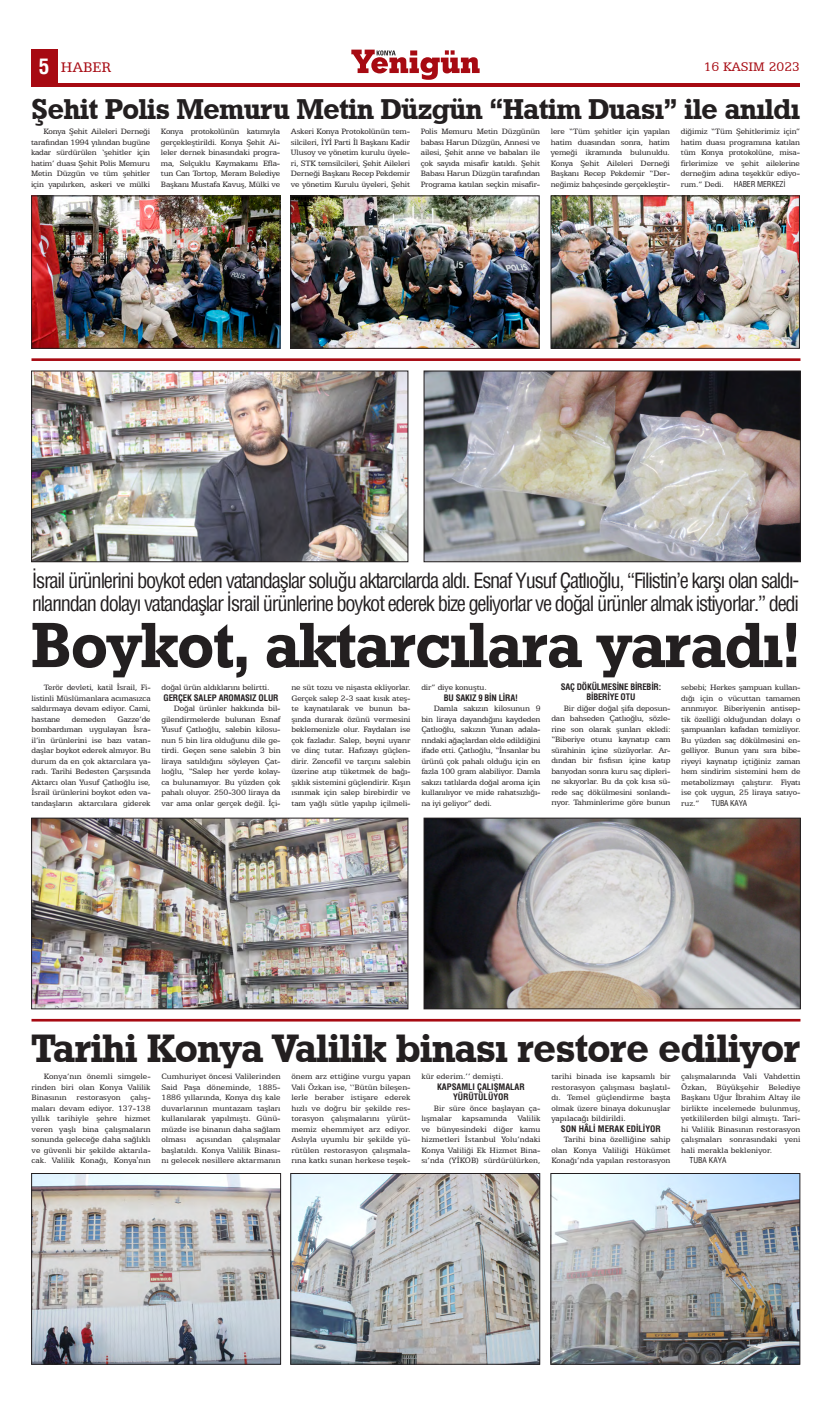
<style>
.page{position:relative;width:831px;height:1414px;background:#fff}
.page>*{position:absolute;margin:0;border:0;box-sizing:border-box;transform-origin:0 0}
.ana{font:63.61px "Geometric Slab 712 BT Bold A";letter-spacing:-.01em;color:#231f20}
.ana-2{font:39.9px "Geometric Slab 712 BT Bold A";letter-spacing:-.01em;color:#231f20}
.ana-3{font:28.88px "Geometric Slab 712 BT Bold A";letter-spacing:-.01em;color:#231f20}
.t1{font:700 condensed 21px "Helvetica";color:#fff}
.üst_ana_baslık{font:condensed 20.47px/23px "Helvetica";letter-spacing:-.06em;color:#231f20}
.t2{font:15.75px "Egyptian 505 BT";color:#a70a12}
.t3{font:14px "Egyptian 505 BT";color:#a70a12}
.metin{font:8.75px/10.5px "Egyptian 505 BT";letter-spacing:-.015em;color:#231f20;text-align:justify}
.ara_bas{font:700 condensed 8.75px "Helvetica";letter-spacing:-.015em;color:#231f20}
.metin-2{font:condensed 7.88px "Helvetica";letter-spacing:-.02em;color:#231f20}
.metin-3{font:condensed 7.88px "Helvetica";color:#231f20}
.s1{font-family:"Egyptian 505 BT";font-stretch:normal;font-size:8.75px}
</style>
<div class="page">
<div style="left:31px;top:50px;width:26px;height:35px;background:#a70a12"></div>
<hr style="left:31px;top:83px;width:769px;height:4px;background:#a70a12">
<svg style="left:351px;top:50px;width:129px;height:30px"></svg>
<img style="left:33px;top:198px;width:245px;height:148px">
<div style="left:31px;top:196px;width:249px;height:152px;border:1px solid #231f20"></div>
<img style="left:33px;top:373px;width:373px;height:187px">
<div style="left:31px;top:371px;width:377px;height:191px;border:1px solid #231f20"></div>
<img style="left:33px;top:820px;width:373px;height:187px">
<div style="left:31px;top:818px;width:377px;height:191px;border:1px solid #231f20"></div>
<img style="left:33px;top:1175px;width:246px;height:187px">
<div style="left:31px;top:1173px;width:250px;height:191px;border:1px solid #231f20"></div>
<img style="left:293px;top:1175px;width:245px;height:187px">
<div style="left:291px;top:1173px;width:249px;height:191px;border:1px solid #231f20"></div>
<img style="left:553px;top:1175px;width:245px;height:187px">
<div style="left:551px;top:1173px;width:249px;height:191px;border:1px solid #231f20"></div>
<img style="left:293px;top:198px;width:244px;height:148px">
<div style="left:291px;top:196px;width:248px;height:152px;border:1px solid #231f20"></div>
<img style="left:426px;top:373px;width:372px;height:187px">
<div style="left:424px;top:371px;width:376px;height:191px;border:1px solid #231f20"></div>
<img style="left:426px;top:820px;width:372px;height:187px">
<div style="left:424px;top:818px;width:376px;height:191px;border:1px solid #231f20"></div>
<img style="left:553px;top:198px;width:244px;height:148px">
<div style="left:551px;top:196px;width:248px;height:152px;border:1px solid #231f20"></div>
<hr style="left:31px;top:358px;width:769px;height:3px;background:#a70a12">
<hr style="left:31px;top:1019px;width:769px;height:2px;background:#a70a12">
<p class="t1" style="left:39px;top:53px;width:12px">5</p>
<p class="t2" style="left:61px;top:58px;width:52px">HABER</p>
<p class="t3" style="left:704px;top:59px;width:98px">16 KASIM 2023</p>
<p class="ana-3" style="left:31px;top:91px;width:770px">Şehit Polis Memuru Metin Düzgün “Hatim Duası” ile anıldı</p>
<p class="metin" style="left:31px;top:126px;width:121px;text-indent:12px">Konya Şehit Aileleri Derneği tarafından 1994 yılından bugüne kadar sürdürülen ‘şehitler için hatim’ duası Şehit Polis Memuru Metin Düzgün ve tüm şehitler için yapılırken, askeri ve mülki</p>
<p class="metin" style="left:161px;top:126px;width:121px">Konya protokolünün katımıyla gerçekleştirildi. Konya Şehit Ai&shy;leler dernek binasındaki progra&shy;ma, Selçuklu Kaymakamı Efla&shy;tun Can Tortop, Meram Belediye Başkanı Mustafa Kavuş, Mülki ve</p>
<p class="metin" style="left:291px;top:126px;width:121px">Askeri Konya Protokolünün tem&shy;silcileri, İYİ Parti İl Başkanı Kadir Ulusoy ve yönetim kurulu üyele&shy;ri, STK temsilcileri, Şehit Aileleri Derneği Başkanı Recep Pekdemir ve yönetim Kurulu üyeleri, Şehit</p>
<p class="metin" style="left:421px;top:126px;width:121px">Polis Memuru Metin Düzgünün babası Harun Düzgün, Annesi ve ailesi, Şehit anne ve babaları ile çok sayıda misafir katıldı. Şehit Babası Harun Düzgün tarafından Programa katılan seçkin misafir-</p>
<p class="metin" style="left:551px;top:126px;width:121px">lere “Tüm şehitler için yapılan hatim duasından sonra, hatim yemeği ikramında bulunuldu.<br>Konya Şehit Aileleri Derneği Başkanı Recep Pekdemir “Der&shy;neğimiz bahçesinde gerçekleştir-</p>
<p class="metin" style="left:681px;top:126px;width:121px">diğimiz “Tüm Şehitlerimiz için” hatim duası programına katılan tüm Konya protokolüne, misa&shy;firlerimize ve şehit ailelerine derneğim adına teşekkür ediyo-</p>
<p class="metin-2" style="left:681px;top:179px;width:106px"><span class="s1">rum.” Dedi.</span> ■ HABER MERKEZİ</p>
<p class="üst_ana_baslık" style="left:32px;top:569px;width:769px">İsrail ürünlerini boykot eden vatandaşlar soluğu aktarcılarda aldı. Esnaf Yusuf Çatlıoğlu, “Filistin’e karşı olan saldı&shy;rılarından dolayı vatandaşlar İsrail ürünlerine boykot ederek bize geliyorlar ve doğal ürünler almak istiyorlar.” dedi</p>
<p class="ana" style="left:31px;top:606px;width:770px">Boykot, aktarcılara yaradı!</p>
<p class="metin" style="left:31px;top:682px;width:121px;text-indent:12px">Terör devleti, katil İsrail, Fi&shy;listinli Müslümanlara acımasızca saldırmaya devam ediyor. Cami, hastane</p>
<p class="metin" style="left:31px;top:713px;width:121px;text-indent:86px">Gazze’de bombardıman uygulayan İsra&shy;il’in ürünlerini ise bazı vatan&shy;daşlar boykot ederek almıyor. Bu durum da en çok aktarcılara ya&shy;radı. Tarihi Bedesten Çarşısında Aktarcı olan Yusuf Çatlıoğlu ise, İsrail ürünlerini boykot eden va&shy;tandaşların aktarcılara giderek</p>
<p class="metin" style="left:72px;top:713px;width:36px">demeden</p>
<p class="metin" style="left:161px;top:682px;width:110px">doğal ürün aldıklarını belirtti.</p>
<p class="ara_bas" style="left:163px;top:691px;width:117px">GERÇEK SALEP AROMASIZ OLUR</p>
<p class="metin" style="left:161px;top:703px;width:121px;text-indent:12px">Doğal ürünler hakkında bil&shy;gilendirmelerde bulunan Esnaf Yusuf Çatlıoğlu, salebin kilosu&shy;nun 5 bin lira olduğunu dile ge&shy;tirdi. Geçen sene salebin 3 bin liraya satıldığını söyleyen Çat&shy;lıoğlu, “Salep her yerde kolay&shy;ca bulunamıyor. Bu yüzden çok pahalı oluyor. 250-300 liraya da var ama onlar gerçek değil. İçi-</p>
<p class="metin" style="left:291px;top:682px;width:121px">ne süt tozu ve nişasta ekliyorlar.<br>Gerçek salep 2-3 saat kısık ateş&shy;te kaynatılarak ve bunun ba&shy;şında durarak özünü vermesini beklemenizle olur. Faydaları ise çok fazladır. Salep, beyni uyarır ve dinç tutar. Hafızayı güçlen&shy;dirir. Zencefil ve tarçını salebin üzerine atıp tüketmek de bağı&shy;şıklık sistemini güçlendirir. Kışın ısınmak için salep birebirdir ve tam yağlı sütle yapılıp içilmeli-</p>
<p class="metin" style="left:421px;top:682px;width:67px">dir” diye konuştu.</p>
<p class="ara_bas" style="left:444px;top:691px;width:75px">BU SAKIZ 9 BİN LİRA!</p>
<p class="metin" style="left:421px;top:703px;width:121px;text-indent:12px">Damla sakızın kilosunun 9 bin liraya dayandığını kaydeden Çatlıoğlu, sakızın Yunan adala&shy;rındaki ağaçlardan elde edildiğini ifade etti. Çatlıoğlu, “İnsanlar bu ürünü çok pahalı olduğu için en fazla 100 gram alabiliyor. Damla sakızı tatlılarda doğal aroma için kullanılıyor ve mide rahatsızlığı&shy;na iyi geliyor” dedi.</p>
<p class="ara_bas" style="left:561px;top:681px;width:102px">SAÇ DÖKÜLMESİNE BİREBİR:</p>
<p class="ara_bas" style="left:586px;top:691px;width:50px">BİBERİYE OTU</p>
<p class="metin" style="left:551px;top:703px;width:121px;text-indent:12px">Bir diğer doğal şifa deposun&shy;dan bahseden Çatlıoğlu, sözle&shy;rine son olarak şunları ekledi: “Biberiye otunu kaynatıp cam sürahinin içine süzüyorlar. Ar&shy;dından bir fısfısın içine katıp banyodan sonra kuru saç dipleri&shy;ne sıkıyorlar. Bu da çok kısa sü&shy;rede saç dökülmesini sonlandı&shy;rıyor. Tahminlerime göre bunun</p>
<p class="metin" style="left:681px;top:682px;width:121px">sebebi; Herkes şampuan kullan&shy;dığı için o vücuttan tamamen arınmıyor. Biberiyenin antisep&shy;tik özelliği olduğundan dolayı o şampuanları kafadan temizliyor.<br>Bu yüzden saç dökülmesini en&shy;gelliyor. Bunun yanı sıra bibe&shy;riyeyi kaynatıp içtiğiniz zaman hem sindirim sistemini hem de metabolizmayı çalıştırır. Fiyatı ise çok uygun, 25 liraya satıyo-</p>
<p class="metin-2" style="left:681px;top:797px;width:68px"><span class="s1">ruz.”</span> ■ TUBA KAYA</p>
<p class="ana-2" style="left:31px;top:1023px;width:770px">Tarihi Konya Valilik binası restore ediliyor</p>
<p class="metin" style="left:31px;top:1071px;width:121px;text-indent:12px">Konya’nın önemli simgele&shy;rinden biri olan Konya Valilik Binasının restorasyon çalış&shy;maları devam ediyor. 137-138 yıllık tarihiyle şehre hizmet veren yaşlı bina çalışmaların sonunda geleceğe daha sağlıklı ve güvenli bir şekilde aktarıla&shy;cak. Valilik Konağı, Konya'nın</p>
<p class="metin" style="left:161px;top:1071px;width:121px">Cumhuriyet öncesi Valilerinden Said Paşa döneminde, 1885- 1886 yıllarında, Konya dış kale duvarlarının muntazam taşları kullanılarak yapılmıştı. Günü&shy;müzde ise binanın daha sağlam olması açısından çalışmalar başlatıldı. Konya Valilik Binası&shy;nı gelecek nesillere aktarmanın</p>
<p class="metin" style="left:291px;top:1071px;width:121px">önem arz ettiğine vurgu yapan Vali Özkan ise, ‘‘Bütün bileşen&shy;lerle beraber istişare ederek hızlı ve doğru bir şekilde res&shy;torasyon çalışmalarını yürüt&shy;memiz ehemmiyet arz ediyor.<br>Aslıyla uyumlu bir şekilde yü&shy;rütülen restorasyon çalışmala&shy;rına katkı sunan herkese teşek-</p>
<p class="metin" style="left:421px;top:1071px;width:84px">kür ederim.’’ demişti.</p>
<p class="ara_bas" style="left:437px;top:1081px;width:89px">KAPSAMLI ÇALIŞMALAR</p>
<p class="ara_bas" style="left:453px;top:1091px;width:57px">YÜRÜTÜLÜYOR</p>
<p class="metin" style="left:421px;top:1102px;width:121px;text-indent:12px">Bir süre önce başlayan ça&shy;lışmalar kapsamında Valilik ve bünyesindeki diğer kamu hizmetleri İstanbul Yolu’ndaki Konya Valiliği Ek Hizmet Bina&shy;sı’nda (YİKOB) sürdürülürken,</p>
<p class="metin" style="left:551px;top:1071px;width:121px">tarihi binada ise kapsamlı bir restorasyon çalışması başlatıl&shy;dı. Temel güçlendirme başta olmak üzere binaya dokunuşlar yapılacağı bildirildi.</p>
<p class="ara_bas" style="left:561px;top:1123px;width:101px">SON HÂLİ MERAK EDİLİYOR</p>
<p class="metin" style="left:551px;top:1134px;width:121px;text-indent:12px">Tarihi bina özelliğine sahip olan Konya Valiliği Hükümet Konağı’nda yapılan restorasyon</p>
<p class="metin" style="left:681px;top:1071px;width:121px">çalışmalarında Vali Vahdettin Özkan, Büyükşehir Belediye Başkanı Uğur İbrahim Altay ile birlikte incelemede bulunmuş, yetkililerden bilgi almıştı. Tari&shy;hi Valilik Binasının restorasyon çalışmaları sonrasındaki yeni hali merakla bekleniyor.</p>
<p class="metin-3" style="left:681px;top:1155px;width:47px">■ TUBA KAYA</p>
</div>
